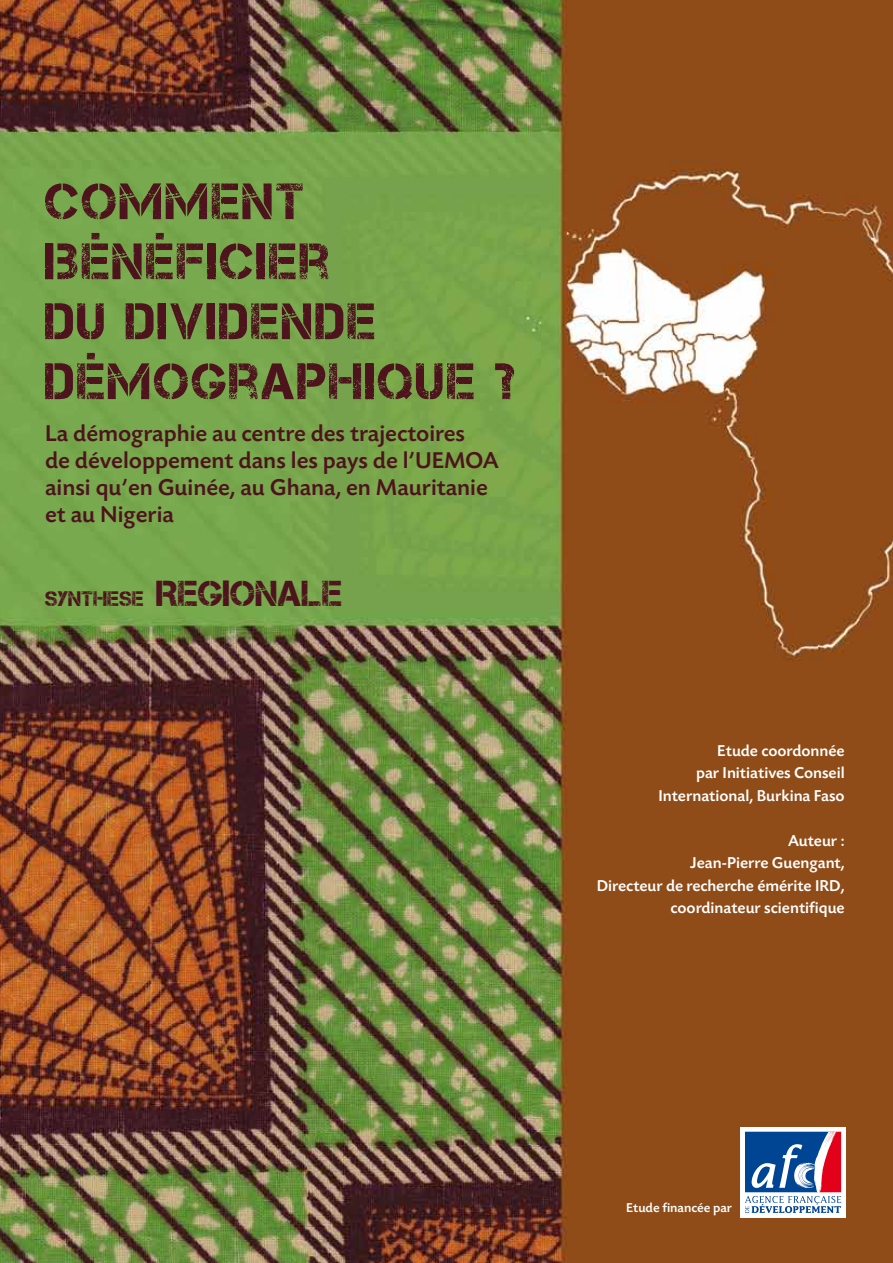
<style>
.page{position:relative;width:893px;height:1263px;background:#fff}
.page>*{position:absolute;margin:0;border:0;box-sizing:border-box;transform-origin:0 0}
.t1{font:51px/60px "Captureit";letter-spacing:.05em;color:#4d141e}
.t2{font:36px "Captureit";letter-spacing:.01em;color:#4d141e}
.t3{font:500 24px/27px "Today SBOP";color:#4d141e}
.t4{font:500 16.5px/22.5px "Today SBOP";color:#fff;text-align:right}
.t5{font:500 13.5px "Today SBOP";color:#fff}
.s1{font-size:21px}
</style>
<div class="page">
<img style="left:0;top:0;width:893px;height:1263px">
<div style="left:740px;top:1127px;width:106px;height:90px;background:#fff"></div>
<svg style="left:745px;top:1132px;width:96px;height:81px"></svg>
<h1 class="t1" style="left:45px;top:171px;width:472px">COMMENT<br>IBÉNÉFICIER<br>DU DIVIDENDE<br>DÉMOGRAPHIQUE ?</h1>
<h3 class="t3" style="left:45px;top:420px;width:455px">La démographie au centre des trajectoires<br>de développement dans les pays de l’UEMOA ainsi qu’en Guinée, au Ghana, en Mauritanie et au Nigeria</h3>
<h2 class="t2" style="left:45px;top:573px;width:299px"><span class="s1">SYNTHESE</span> REGIONALE</h2>
<p class="t4" style="left:658px;top:740px;width:188px">Etude coordonnée<br>par Initiatives Conseil<br>International, Burkina Faso</p>
<p class="t4" style="left:597px;top:830px;width:249px">Auteur :<br>Jean-Pierre Guengant,<br>Directeur de recherche émérite IRD, coordinateur scientifique</p>
<p class="t5" style="left:626px;top:1200px;width:107px">Etude financée par</p>
</div>
